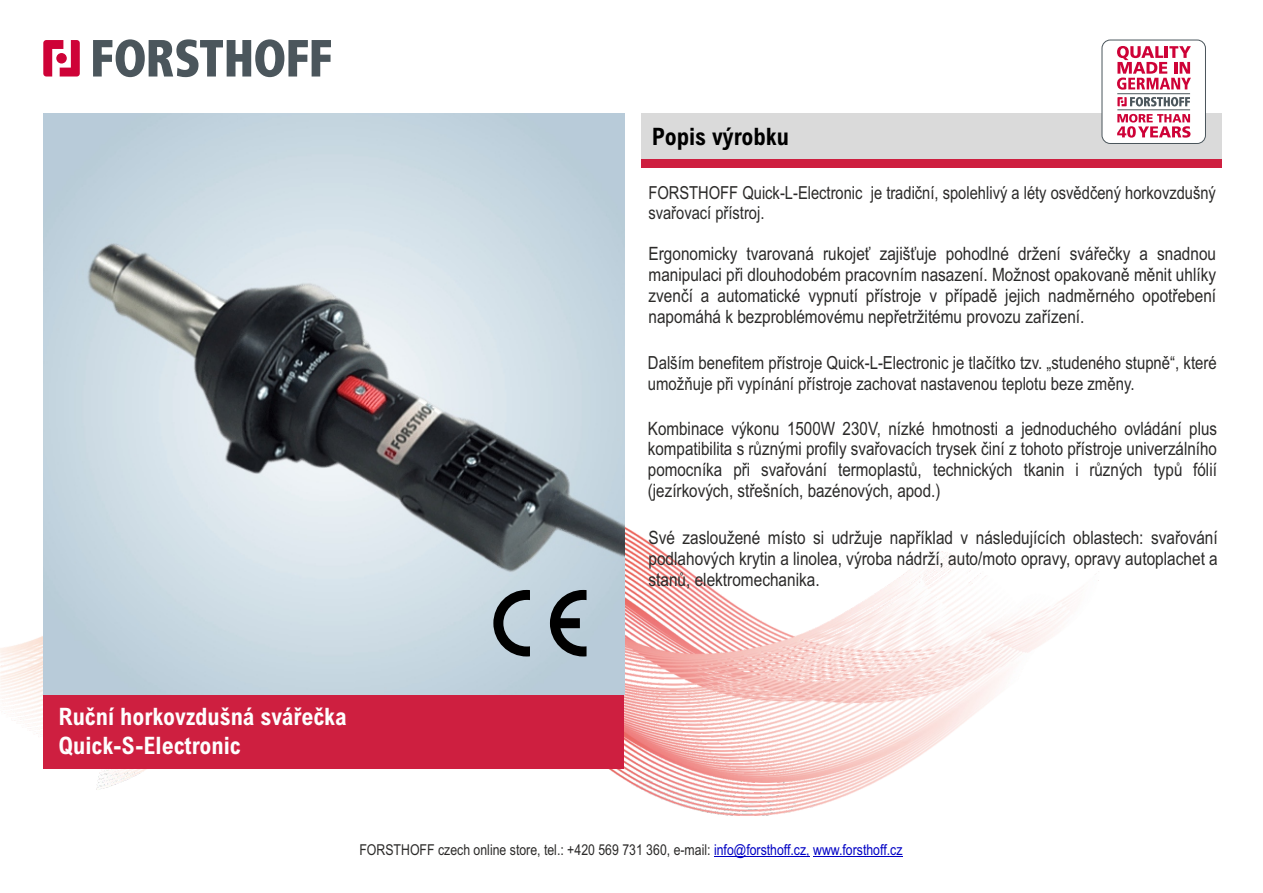
<style>
.page{position:relative;width:1263px;height:893px;background:#fff}
.page>*{position:absolute;margin:0;border:0;box-sizing:border-box;transform-origin:0 0}
.t1{font:700 24px/29.1px "Arial Nova Cond";color:#fefefe}
.t2{font:700 24px "Arial Nova Cond";color:#000}
.t3{font:18.45px/20.9px "Arial Narrow";color:#2b2a29;text-align:justify}
.t4{font:18.3px/20.7px "Arial Narrow";color:#2b2a29;text-align:justify}
.t5{font:18px/20.2px "Arial Narrow";color:#2b2a29}
.t6{font:15px "Arial Narrow";color:#2b2a29}
.s1{color:#0000c4}
</style>
<div class="page">
<img style="left:0;top:496px;width:1099px;height:320px">
<div style="left:641px;top:113px;width:581px;height:46px;background:#dadada"></div>
<div style="left:1102px;top:40px;width:103px;height:103px;background:#fff;border-radius:8px"></div>
<div style="left:1102px;top:40px;width:104px;height:104px;border:1px solid #4b565c;border-radius:8px"></div>
<svg style="left:1117px;top:97px;width:73px;height:9px"></svg>
<svg style="left:1117px;top:46px;width:74px;height:44px"></svg>
<hr style="left:1117px;top:93px;width:73px;height:1px;background:#4b565c">
<hr style="left:1117px;top:110px;width:73px;height:1px;background:#4b565c">
<svg style="left:1117px;top:114px;width:73px;height:24px"></svg>
<svg style="left:93px;top:39px;width:238px;height:38px"></svg>
<svg style="left:43px;top:40px;width:37px;height:37px"></svg>
<div style="left:641px;top:159px;width:581px;height:9px;background:#ce1f40"></div>
<hr style="left:714px;top:856px;width:96px;height:1px;background:#0000c4">
<hr style="left:813px;top:856px;width:89px;height:1px;background:#0000c4">
<div style="left:43px;top:694px;width:581px;height:74px;background:#ce1f40"></div>
<img style="left:43px;top:113px;width:581px;height:581px">
<svg style="left:493px;top:590px;width:37px;height:66px;background:#778188"></svg>
<svg style="left:550px;top:590px;width:36px;height:66px;background:#626c72"></svg>
<h1 class="t2" style="left:652px;top:127px;width:139px">Popis výrobku</h1>
<p class="t5" style="left:648px;top:184px;width:569px">FORSTHOFF Quick-L-Electronic je tradiční, spolehlivý a léty osvědčený horkovzdušný svařovací přístroj.</p>
<p class="t4" style="left:648px;top:245px;width:569px">Ergonomicky tvarovaná rukojeť zajišťuje pohodlné držení svářečky a snadnou manipulaci při dlouhodobém pracovním nasazení. Možnost opakovaně měnit uhlíky zvenčí a automatické vypnutí přístroje v případě jejich nadměrného opotřebení napomáhá k bezproblémovému nepřetržitému provozu zařízení.</p>
<p class="t5" style="left:648px;top:354px;width:570px">Dalším benefitem přístroje Quick-L-Electronic je tlačítko tzv. „studeného stupně“, které umožňuje při vypínání přístroje zachovat nastavenou teplotu beze změny.</p>
<p class="t4" style="left:648px;top:419px;width:571px">Kombinace výkonu 1500W 230V, nízké hmotnosti a jednoduchého ovládání plus kompatibilita s různými profily svařovacích trysek činí z tohoto přístroje univerzálního pomocníka při svařování termoplastů, technických tkanin i různých typů fólií (jezírkových, střešních, bazénových, apod.)</p>
<p class="t3" style="left:648px;top:529px;width:571px">Své zasloužené místo si udržuje například v následujících oblastech: svařování podlahových krytin a linolea, výroba nádrží, auto/moto opravy, opravy autoplachet a stanů, elektromechanika.</p>
<h1 class="t1" style="left:58px;top:704px;width:290px">Ruční horkovzdušná svářečka<br>Quick-S-Electronic</h1>
<p class="t6" style="left:359px;top:844px;width:544px">FORSTHOFF czech online store, tel.: +420 569 731 360, e-mail: <span class="s1">info@forsthoff.cz, www.forsthoff.cz</span></p>
</div>
